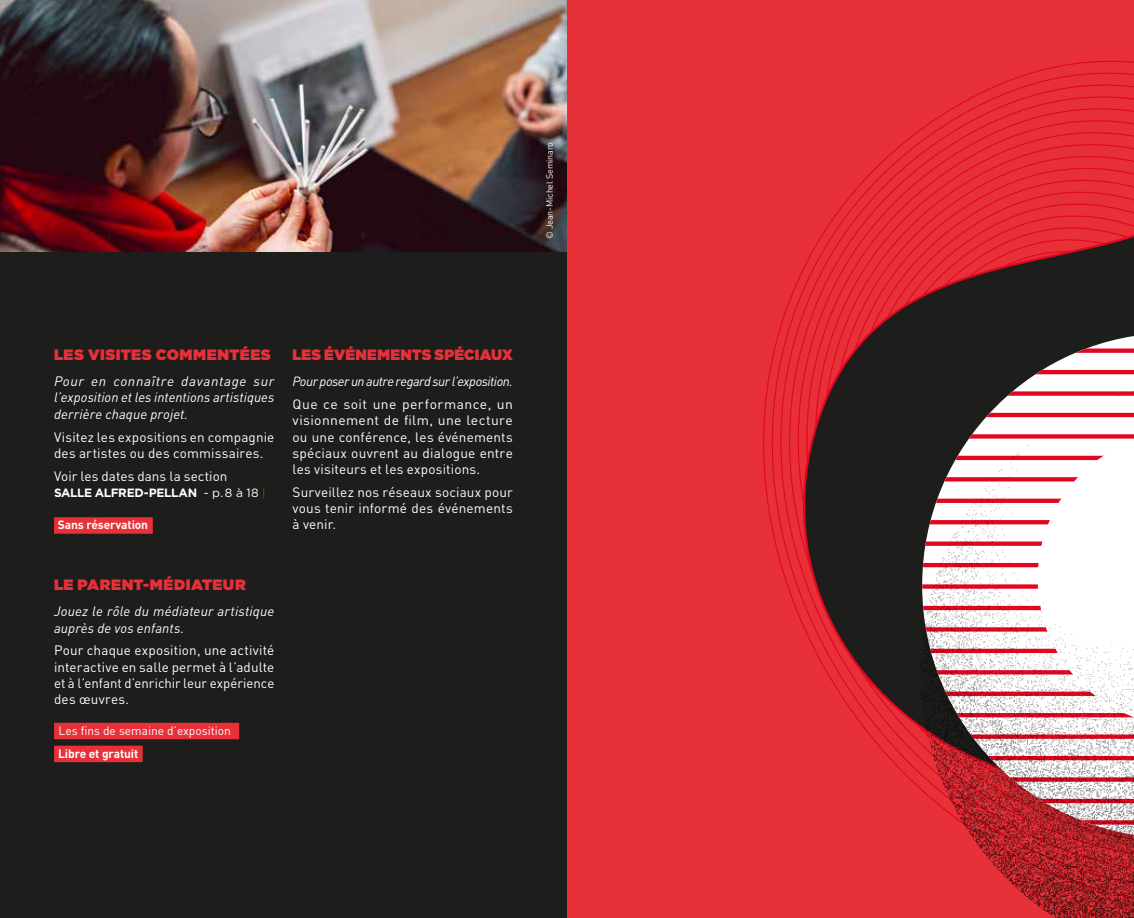
<style>
.page{position:relative;width:1134px;height:918px;background:#fff}
.page>*{position:absolute;margin:0;border:0;box-sizing:border-box;transform-origin:0 0}
.t1{font:900 15px "Gotham HTF";letter-spacing:.025em;color:#e73037}
.t2{font:13.5px/16.2px "DIN";letter-spacing:.01em;color:#fff;text-align:justify}
.t3{font:italic 13.5px/16.2px "DIN";letter-spacing:.01em;color:#fff;text-align:justify}
.t4{font:italic 13.2px "DIN";letter-spacing:-.03em;color:#fff}
.t5{font:700 12px "DIN";letter-spacing:-.01em;color:#fff}
.t6{font:12px "DIN";color:#fff}
.t7{font:700 12px "Gotham HTF";letter-spacing:-.03em;color:#fff}
.t8{font:9px "DIN";letter-spacing:-.01em;color:#fff}
.s1{font-weight:400}
.s2{font-weight:300;color:#e73037}
</style>
<div class="page">
<div style="left:566px;top:0;width:568px;height:918px;background:#e73037"></div>
<div style="left:0;top:0;width:567px;height:918px;background:#1d1d1b"></div>
<div style="left:54px;top:723px;width:185px;height:16px;background:#e73037"></div>
<div style="left:54px;top:517px;width:99px;height:17px;background:#e73037"></div>
<div style="left:54px;top:746px;width:89px;height:16px;background:#e73037"></div>
<img style="left:0;top:0;width:567px;height:252px">
<svg style="left:763px;top:60px;width:371px;height:439px"></svg>
<svg style="left:767px;top:198px;width:367px;height:551px"></svg>
<div style="left:1109px;top:256px;width:25px;height:72px;background:#1d1d1b"></div>
<svg style="left:959px;top:328px;width:175px;height:8px"></svg>
<img style="left:881px;top:336px;width:253px;height:582px">
<div style="left:535px;top:131px;width:30px;height:119px;background:#1d1d1b;opacity:.75"></div>
<p class="t8" style="left:544px;top:239px;width:99px;rotate:-90deg">© Jean-Michel Seminaro</p>
<p class="t1" style="left:54px;top:346px;width:218px">LES VISITES COMMENTÉES</p>
<p class="t3" style="left:54px;top:373px;width:222px">Pour en connaître davantage sur l’exposition et les intentions artistiques derrière chaque projet.</p>
<p class="t2" style="left:54px;top:428px;width:222px">Visitez les expositions en compagnie des artistes ou des commissaires.</p>
<p class="t2" style="left:54px;top:467px;width:175px">Voir les dates dans la section</p>
<p class="t7" style="left:54px;top:486px;width:213px">SALLE ALFRED-PELLAN <span class="s1">- p.8 à 18</span> <span class="s2">|</span></p>
<p class="t5" style="left:58px;top:517px;width:92px">Sans réservation</p>
<p class="t1" style="left:293px;top:346px;width:222px">LES ÉVÉNEMENTS SPÉCIAUX</p>
<p class="t4" style="left:293px;top:373px;width:222px">Pour poser un autre regard sur l’exposition.</p>
<p class="t2" style="left:293px;top:396px;width:222px">Que ce soit une performance, un visionnement de film, une lecture ou une conférence, les événements spéciaux ouvrent au dialogue entre les visiteurs et les expositions.</p>
<p class="t2" style="left:293px;top:483px;width:222px">Surveillez nos réseaux sociaux pour vous tenir informé des événements à venir.</p>
<p class="t1" style="left:54px;top:576px;width:193px">LE PARENT-MÉDIATEUR</p>
<p class="t3" style="left:54px;top:603px;width:222px">Jouez le rôle du médiateur artistique auprès de vos enfants.</p>
<p class="t2" style="left:54px;top:642px;width:222px">Pour chaque exposition, une activité interactive en salle permet à l’adulte et à l’enfant d’enrichir leur expérience des œuvres.</p>
<p class="t6" style="left:59px;top:723px;width:174px">Les fins de semaine d’exposition</p>
<p class="t5" style="left:58px;top:746px;width:82px">Libre et gratuit</p>
</div>
